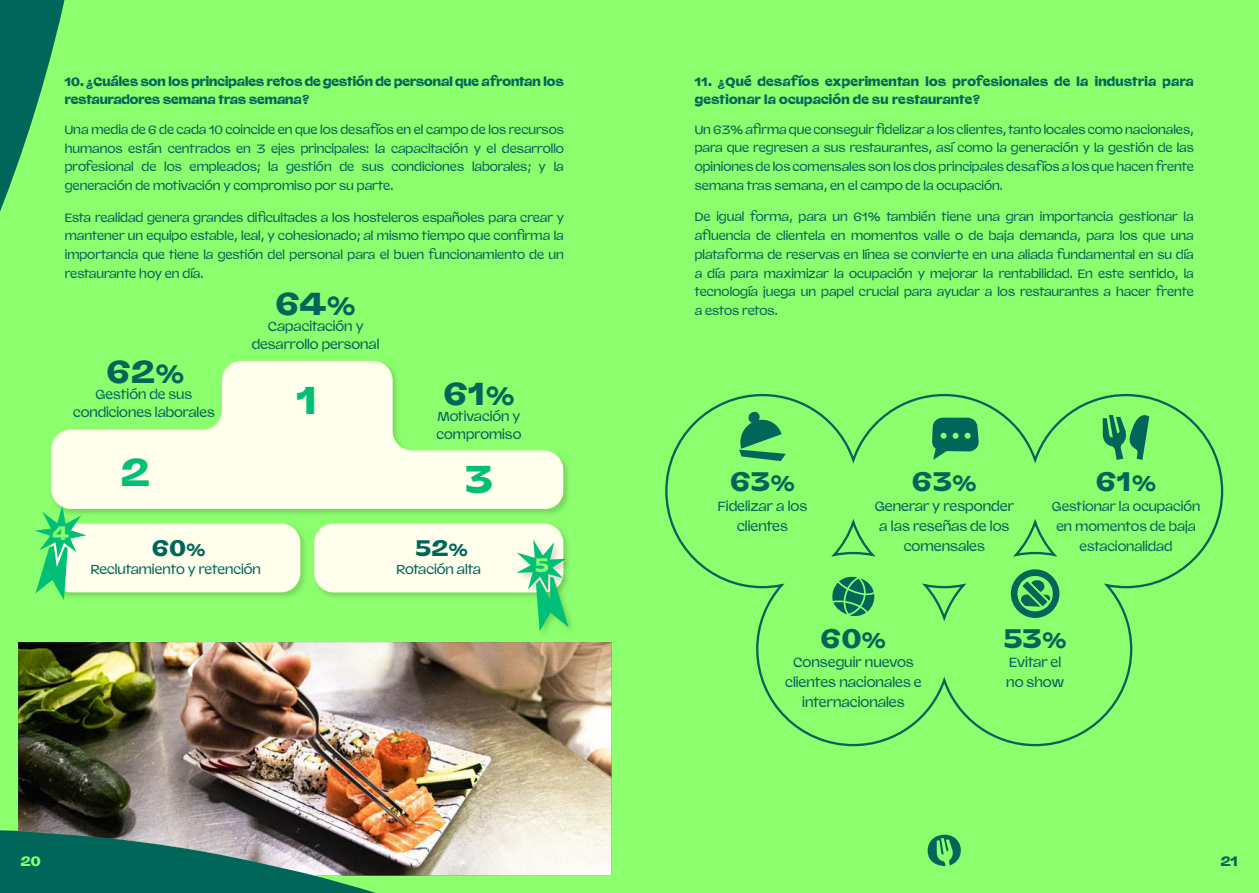
<style>
.page{position:relative;width:1259px;height:893px;background:#8cff6e}
.page>*{position:absolute;margin:0;border:0;box-sizing:border-box;transform-origin:0 0}
.t1{font:700 38.7px "Valizas";color:#02bf77}
.t2{font:700 31.65px "Valizas";color:#00665a}
.t3{font:700 26.85px "Valizas";letter-spacing:.02em;color:#00665a}
.t4{font:700 22.5px "Valizas";color:#00665a}
.t5{font:700 19.5px "Valizas";color:#8bff6e}
.t6{font:700 13.5px "Valizas";color:#8bff6e}
.t7{font:700 13.5px "Valizas";color:#00665a}
.t8{font:13.2px/19.8px "Valizas";color:#00665a;text-align:center}
.t9{font:12.9px/17.9px "Valizas";color:#00665a;text-align:center}
.t10{font:12.75px/19.8px "Valizas";color:#00665a;text-align:center}
.t11{font:12px/18.8px "Valizas";color:#00665a;text-align:justify}
.t12{font:700 12px/18px "Valizas";letter-spacing:.02em;color:#00665a}
.t13{font:700 12px/18px "Valizas";color:#00665a}
.s1{font-size:25.35px}
.s2{font-size:16.95px}
.s3{font-size:21.45px}
</style>
<div class="page">
<svg style="left:927px;top:835px;width:34px;height:31px"></svg>
<img style="left:49px;top:359px;width:522px;height:158px">
<svg style="left:51px;top:361px;width:512px;height:148px;background:#d5febe"></svg>
<img style="left:86px;top:522px;width:222px;height:78px">
<div style="left:51px;top:523px;width:249px;height:69px;background:#ffffec;border-radius:19px"></div>
<img style="left:312px;top:522px;width:259px;height:78px">
<div style="left:314px;top:523px;width:249px;height:69px;background:#ffffec;border-radius:19px"></div>
<img style="left:18px;top:642px;width:593px;height:233px">
<svg style="left:35px;top:505px;width:51px;height:95px"></svg>
<img style="left:515px;top:538px;width:61px;height:100px">
<img style="left:515px;top:538px;width:56px;height:62px">
<img style="left:515px;top:538px;width:48px;height:54px">
<svg style="left:516px;top:539px;width:52px;height:92px"></svg>
<div style="left:664px;top:393px;width:560px;height:354px;background:#8cff6e"></div>
<svg style="left:932px;top:418px;width:47px;height:42px;background:#27915e"></svg>
<svg style="left:1008px;top:567px;width:54px;height:53px;background:#4bb864"></svg>
<p class="t13" style="left:65px;top:71px;width:501px">10. ¿Cuáles son los principales retos de gestión de personal que afrontan los restauradores semana tras semana?</p>
<p class="t12" style="left:695px;top:71px;width:500px">11. ¿Qué desafíos experimentan los profesionales de la industria para gestionar la ocupación de su restaurante?</p>
<p class="t11" style="left:65px;top:119px;width:501px">Una media de 6 de cada 10 coincide en que los desafíos en el campo de los recursos humanos están centrados en 3 ejes principales: la capacitación y el desarrollo profesional de los empleados; la gestión de sus condiciones laborales; y la generación de motivación y compromiso por su parte.</p>
<p class="t11" style="left:65px;top:207px;width:501px">Esta realidad genera grandes dificultades a los hosteleros españoles para crear y mantener un equipo estable, leal, y cohesionado; al mismo tiempo que confirma la importancia que tiene la gestión del personal para el buen funcionamiento de un restaurante hoy en día.</p>
<h2 class="t2" style="left:276px;top:277px;width:81px">64<span class="s1">%</span></h2>
<h2 class="t2" style="left:107px;top:345px;width:78px">62<span class="s1">%</span></h2>
<p class="t9" style="left:73px;top:384px;width:143px">Gestión de sus condiciones laborales</p>
<p class="t9" style="left:252px;top:316px;width:129px">Capacitación y desarrollo personal</p>
<h1 class="t1" style="left:297px;top:367px;width:22px">1</h1>
<h2 class="t2" style="left:444px;top:367px;width:72px">61<span class="s1">%</span></h2>
<p class="t9" style="left:436px;top:406px;width:86px;text-align:left">Motivación y compromiso</p>
<h3 class="t5" style="left:52px;top:516px;width:18px">4</h3>
<h1 class="t1" style="left:121px;top:439px;width:30px">2</h1>
<h1 class="t1" style="left:465px;top:447px;width:29px">3</h1>
<h3 class="t4" style="left:152px;top:529px;width:55px">60<span class="s2">%</span></h3>
<p class="t9" style="left:91px;top:559px;width:171px">Reclutamiento y retención</p>
<h3 class="t4" style="left:416px;top:529px;width:53px">52<span class="s2">%</span></h3>
<p class="t9" style="left:396px;top:559px;width:86px">Rotación alta</p>
<h3 class="t5" style="left:535px;top:549px;width:15px">5</h3>
<p class="t11" style="left:695px;top:119px;width:501px">Un 63% afirma que conseguir fidelizar a los clientes, tanto locales como nacionales, para que regresen a sus restaurantes, así como la generación y la gestión de las opiniones de los comensales son los dos principales desafíos a los que hacen frente semana tras semana, en el campo de la ocupación.</p>
<p class="t11" style="left:695px;top:207px;width:501px">De igual forma, para un 61% también tiene una gran importancia gestionar la afluencia de clientela en momentos valle o de baja demanda, para los que una plataforma de reservas en línea se convierte en una aliada fundamental en su día a día para maximizar la ocupación y mejorar la rentabilidad. En este sentido, la tecnología juega un papel crucial para ayudar a los restaurantes a hacer frente a estos retos.</p>
<h3 class="t3" style="left:730px;top:459px;width:66px">63<span class="s3">%</span></h3>
<p class="t8" style="left:718px;top:495px;width:91px">Fidelizar a los clientes</p>
<h3 class="t3" style="left:912px;top:459px;width:66px">63<span class="s3">%</span></h3>
<p class="t8" style="left:874px;top:495px;width:141px">Generar y responder a las reseñas de los comensales</p>
<h3 class="t3" style="left:1096px;top:459px;width:61px">61<span class="s3">%</span></h3>
<p class="t10" style="left:1052px;top:496px;width:150px">Gestionar la ocupación en momentos de baja estacionalidad</p>
<h3 class="t3" style="left:821px;top:615px;width:66px">60<span class="s3">%</span></h3>
<p class="t8" style="left:785px;top:652px;width:138px">Conseguir nuevos clientes nacionales e internacionales</p>
<h3 class="t3" style="left:1004px;top:615px;width:64px">53<span class="s3">%</span></h3>
<p class="t8" style="left:1006px;top:652px;width:60px;text-align:left">Evitar el no show</p>
<p class="t6" style="left:21px;top:850px;width:21px">20</p>
<p class="t7" style="left:1221px;top:850px;width:19px">21</p>
</div>
